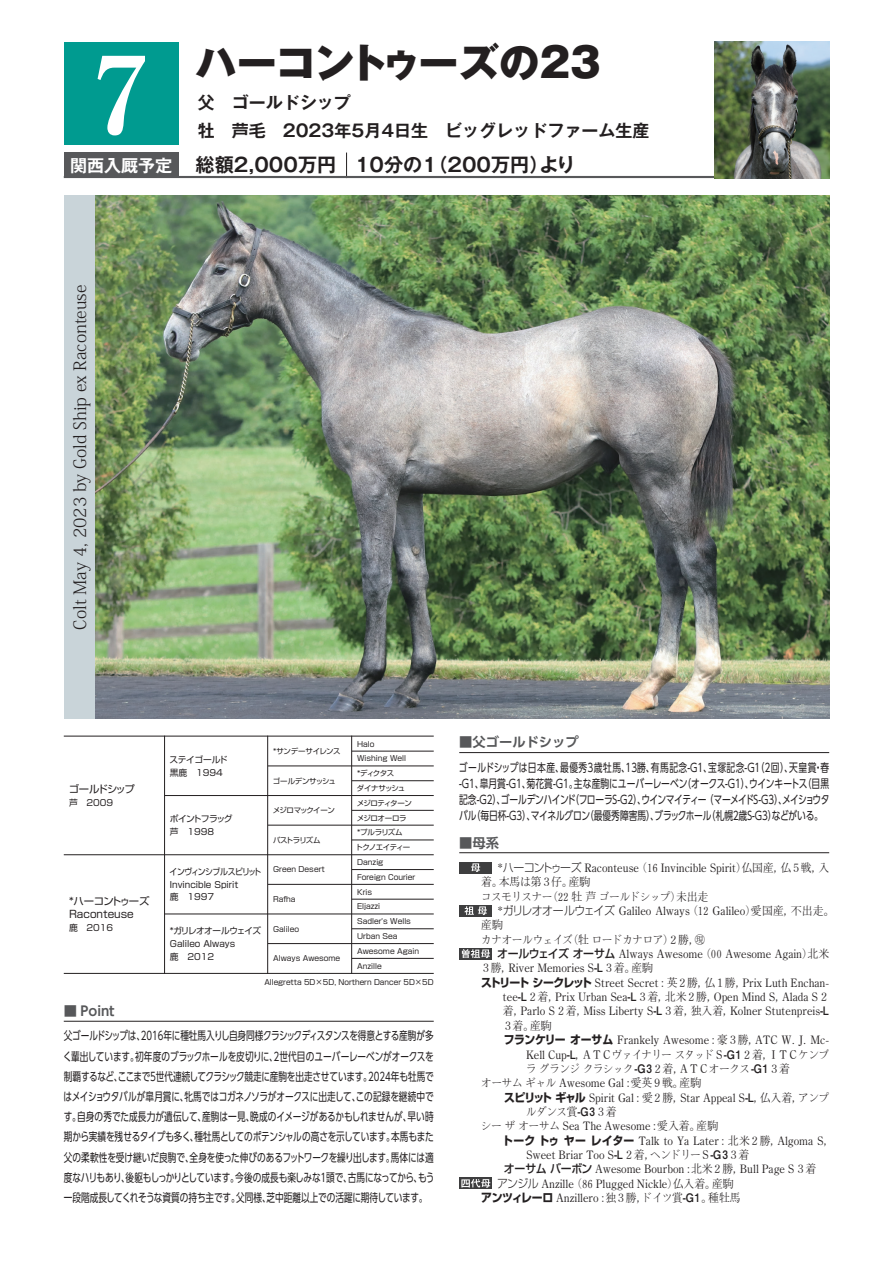
<style>
.page{position:relative;width:893px;height:1263px;background:#fff}
.page>*{position:absolute;margin:0;border:0;box-sizing:border-box;transform-origin:0 0}
.t1{font:700 106.35px "Ryumin Pro";color:#fff}
.t2{font:800 40.35px "Gothic MB101 Pro";letter-spacing:-.015em;color:#231f20}
.t3{font:700 19.2px "Gothic MB101 Pro De";color:#231f20}
.t4{font:700 16.95px/28.7px "Gothic MB101 Pro De";color:#231f20}
.t5{font:300 16.95px "Koz Min Pro";color:#231f20}
.t6{font:700 13.35px "UD Shin Go Pro De";color:#57585a}
.t7{font:100 11.7px/14.4px "Iwa Min Pro";letter-spacing:-.005em;color:#231f20;scale:.93 1}
.t8{font:11.7px/20.2px "UD Shin Go Pro";letter-spacing:-.025em;color:#231f20;text-align:justify;scale:.74 1}
.t9{font:11.7px/15.9px "UD Shin Go Pro";letter-spacing:-.025em;color:#231f20;text-align:justify;scale:.75 1}
.t10{font:100 11.7px "Iwa Min Pro";letter-spacing:-.075em;color:#231f20;scale:.93 1}
.t11{font:100 11.7px "Iwa Min Pro";letter-spacing:-.07em;color:#231f20;scale:.93 1}
.t12{font:10.35px/13px "Shin Go Pro";letter-spacing:-.015em;color:#231f20}
.t13{font:10.35px "Shin Go Pro";letter-spacing:-.11em;color:#231f20}
.t14{font:8.7px/12.8px "Shin Go Pro";color:#231f20}
.t15{font:8.7px/12.8px "Shin Go Pro";color:#231f20;scale:.9 1}
.t16{font:8.7px/12.8px "Shin Go Pro";letter-spacing:-.065em;color:#231f20}
.t17{font:7.5px/14.9px "Shin Go Pro";color:#231f20}
.t18{font:7.5px/14.9px "Shin Go Pro";letter-spacing:-.055em;color:#231f20}
.t19{font:7.5px "Shin Go Pro";letter-spacing:-.05em;color:#231f20}
.t20{font:7.5px "Shin Go Pro";letter-spacing:-.065em;color:#231f20}
.t21{font:7.5px "Shin Go Pro";letter-spacing:-.04em;color:#231f20}
.t22{font:7.5px "Shin Go Pro";letter-spacing:-.095em;color:#231f20}
.s1{font-size:16.95px;color:#fff}
.s2{font-family:"Shin Go Pro";font-weight:300}
.s3{font-size:8.55px}
.s4{font-family:"Shin Go Pro";font-weight:500}
.s5{font-family:"Mi Go MB1 Std De";font-weight:700}
.s6{font-family:"Shin Go Pro";font-weight:700}
</style>
<div class="page">
<svg style="left:346px;top:153px;width:1px;height:23px"></svg>
<hr style="left:64px;top:1021px;width:370px;height:1px;background:#231f20">
<hr style="left:459px;top:752px;width:370px;height:1px;background:#231f20">
<hr style="left:459px;top:852px;width:370px;height:1px;background:#231f20">
<div style="left:64px;top:196px;width:32px;height:523px;background:#c9d4d9"></div>
<hr style="left:64px;top:176px;width:650px;height:2px;background:#57585a">
<div style="left:64px;top:153px;width:115px;height:25px;background:#57585a"></div>
<div style="left:64px;top:42px;width:115px;height:102px;background:#009b90"></div>
<div style="left:459px;top:862px;width:33px;height:11px;background:#3e3e3f"></div>
<svg style="left:471px;top:863px;width:9px;height:9px"></svg>
<img style="left:96px;top:196px;width:733px;height:523px">
<img style="left:714px;top:42px;width:115px;height:136px">
<div style="left:459px;top:905px;width:33px;height:11px;background:#3e3e3f"></div>
<svg style="left:464px;top:906px;width:23px;height:9px"></svg>
<hr style="left:64px;top:736px;width:370px;height:1px;background:#231f20">
<hr style="left:64px;top:854px;width:370px;height:1px;background:#231f20">
<hr style="left:165px;top:795px;width:269px;height:1px;background:#231f20">
<hr style="left:268px;top:766px;width:166px;height:1px;background:#231f20">
<hr style="left:352px;top:751px;width:82px;height:1px;background:#231f20">
<hr style="left:352px;top:780px;width:82px;height:1px;background:#231f20">
<hr style="left:352px;top:810px;width:82px;height:1px;background:#231f20">
<hr style="left:352px;top:840px;width:82px;height:1px;background:#231f20">
<hr style="left:352px;top:869px;width:82px;height:1px;background:#231f20">
<hr style="left:352px;top:899px;width:82px;height:1px;background:#231f20">
<hr style="left:352px;top:928px;width:82px;height:1px;background:#231f20">
<hr style="left:352px;top:958px;width:82px;height:1px;background:#231f20">
<hr style="left:268px;top:825px;width:166px;height:1px;background:#231f20">
<hr style="left:268px;top:884px;width:166px;height:1px;background:#231f20">
<hr style="left:268px;top:943px;width:166px;height:1px;background:#231f20">
<hr style="left:165px;top:914px;width:269px;height:1px;background:#231f20">
<hr style="left:64px;top:973px;width:370px;height:1px;background:#231f20">
<hr style="left:164px;top:736px;width:1px;height:238px;background:#231f20">
<hr style="left:267px;top:736px;width:1px;height:238px;background:#231f20">
<hr style="left:351px;top:736px;width:1px;height:238px;background:#231f20">
<div style="left:459px;top:1177px;width:33px;height:12px;background:#3e3e3f"></div>
<svg style="left:461px;top:1179px;width:29px;height:9px"></svg>
<div style="left:459px;top:948px;width:33px;height:11px;background:#3e3e3f"></div>
<svg style="left:462px;top:949px;width:28px;height:9px"></svg>
<h1 class="t1" style="left:95px;top:9px;width:55px">7</h1>
<h2 class="t2" style="left:196px;top:28px;width:406px">ハーコントゥーズの23</h2>
<h3 class="t4" style="left:198px;top:86px;width:453px">父　ゴールドシップ<br>牡　芦毛　2023年5月4日生　ビッグレッドファーム生産</h3>
<h3 class="t3" style="left:70px;top:149px;width:268px"><span class="s1">関西入厩予定</span> 総額2,000万円</h3>
<h3 class="t3" style="left:355px;top:149px;width:222px">10分の１（200万円）より</h3>
<h3 class="t5" style="left:68px;top:630px;width:346px;rotate:-90deg">Colt May 4, 2023 by Gold Ship ex Raconteuse</h3>
<p class="t13" style="left:69px;top:781px;width:67px">ゴールドシップ</p>
<p class="t14" style="left:69px;top:795px;width:46px">芦　2009</p>
<p class="t12" style="left:69px;top:893px;width:82px">*ハーコントゥーズ<br>Raconteuse</p>
<p class="t14" style="left:69px;top:920px;width:46px">鹿　2016</p>
<p class="t6" style="left:64px;top:1000px;width:52px">■ Point</p>
<p class="t14" style="left:170px;top:752px;width:59px">ステイゴールド黒鹿　1994</p>
<p class="t16" style="left:170px;top:811px;width:64px">ポイントフラッグ芦　1998</p>
<p class="t15" style="left:170px;top:864px;width:103px">インヴィンシブルスピリット<br>Invincible Spirit<br>鹿　1997</p>
<p class="t14" style="left:170px;top:923px;width:93px">*ガリレオオールウェイズ<br>Galileo Always<br>鹿　2012</p>
<p class="t19" style="left:273px;top:745px;width:69px">*サンデーサイレンス</p>
<p class="t18" style="left:356px;top:735px;width:58px">Halo<br>Wishing Well<br>*ディクタス<br>ダイナサッシュメジロティターンメジロオーロラ<br>*プルラリズム<br>トクノエイティー</p>
<p class="t17" style="left:273px;top:861px;width:53px">Green Desert</p>
<p class="t21" style="left:273px;top:774px;width:64px">ゴールデンサッシュ</p>
<p class="t20" style="left:273px;top:804px;width:64px">メジロマックイーン</p>
<p class="t22" style="left:273px;top:834px;width:49px">パストラリズム</p>
<p class="t17" style="left:357px;top:854px;width:64px">Danzig<br>Foreign Courier<br>Kris<br>Eljazzi<br>Sadler's Wells<br>Urban Sea<br>Awesome Again<br>Anzille</p>
<p class="t17" style="left:273px;top:891px;width:24px">Rafha</p>
<p class="t17" style="left:273px;top:920px;width:27px">Galileo</p>
<p class="t17" style="left:273px;top:950px;width:69px">Always Awesome</p>
<p class="t17" style="left:264px;top:973px;width:171px">Allegretta 5D×5D, Northern Dancer 5D×5D</p>
<p class="t8" style="left:63px;top:1025px;width:503px">父ゴールドシップは、2016年に種牡馬入りし自身同様クラシックディスタンスを得意とする産駒が多く輩出しています。初年度のブラックホールを皮切りに、２世代目のユーバーレーベンがオークスを制覇するなど、ここまで５世代連続してクラシック競走に産駒を出走させています。2024年も牡馬ではメイショウタバルが皐月賞に、牝馬ではコガネノソラがオークスに出走して、この記録を継続中です。自身の秀でた成長力が遺伝して、産駒は一見、晩成のイメージがあるかもしれませんが、早い時期から実績を残せるタイプも多く、種牡馬としてのポテンシャルの高さを示しています。本馬もまた父の柔軟性を受け継いだ良駒で、全身を使った伸びのあるフットワークを繰り出します。馬体には適度なハリもあり、後躯もしっかりとしています。今後の成長も楽しみな１頭で、古馬になってから、もう一段階成長してくれそうな資質の持ち主です。父同様、芝中距離以上での活躍に期待しています。</p>
<p class="t6" style="left:459px;top:731px;width:121px">■父ゴールドシップ</p>
<p class="t9" style="left:459px;top:759px;width:495px">ゴールドシップは日本産、最優秀３歳牡馬、13勝、有馬記念-G1、宝塚記念-G1（２回）、天皇賞・春-G1、皐月賞-G1、菊花賞-G1。主な産駒にユーバーレーベン（オークス-G1）、ウインキートス（目黒記念-G2）、ゴールデンハインド（フローラＳ-G2）、ウインマイティー（マーメイドＳ-G3）、メイショウタバル（毎日杯-G3）、マイネルグロン（最優秀障害馬）、ブラックホール（札幌２歳Ｓ-G3）などがいる。</p>
<p class="t6" style="left:459px;top:831px;width:41px">■母系</p>
<p class="t7" style="left:481px;top:860px;width:376px;text-indent:17px">*<span class="s2">ハーコントゥーズ</span> Raconteuse（16 Invincible Spirit）仏国産，仏５戦，入着。本馬は第３仔。産駒<br>コスモリスナー（22 牡 芦 ゴールドシップ）未出走</p>
<p class="t7" style="left:481px;top:903px;width:382px;text-indent:17px">*<span class="s2">ガリレオオールウェイズ</span> Galileo Always（12 Galileo）愛国産，不出走。産駒<br>カナオールウェイズ（牡 ロードカナロア）２勝，○<span class="s3">現</span></p>
<p class="t7" style="left:497px;top:946px;width:358px"><span class="s4">オールウェイズ オーサム</span> Always Awesome（00 Awesome Again）北米</p>
<p class="t7" style="left:481px;top:961px;width:187px">３勝，River Memories S<span class="s5">-L</span>３着。産駒</p>
<p class="t7" style="left:481px;top:975px;width:376px"><span class="s6">ストリート シークレット</span> Street Secret：英２勝，仏１勝，Prix Luth Enchan-</p>
<p class="t7" style="left:503px;top:989px;width:353px">tee<span class="s5">-L</span>２着，Prix Urban Sea<span class="s5">-L</span>３着，北米２勝，Open Mind S，Alada S２</p>
<p class="t7" style="left:503px;top:1004px;width:352px">着，Parlo S２着，Miss Liberty S<span class="s5">-L</span>３着，独入着，Kolner Stutenpreis<span class="s5">-L</span></p>
<p class="t7" style="left:502px;top:1018px;width:55px">３着。産駒</p>
<p class="t7" style="left:504px;top:1032px;width:351px"><span class="s6">フランケリー オーサム</span> Frankely Awesome：豪３勝，ATC W. J. Mc-</p>
<p class="t10" style="left:526px;top:1046px;width:328px">Kell Cup<span class="s5">-L</span>，ＡＴＣヴァイナリー スタッドＳ<span class="s5">-G1</span>２着，ＩＴＣケンブ</p>
<p class="t11" style="left:526px;top:1061px;width:286px">ラ グランジ クラシック<span class="s5">-G3</span>２着，ＡＴＣオークス<span class="s5">-G1</span>３着</p>
<p class="t7" style="left:481px;top:1075px;width:238px">オーサム ギャル Awesome Gal：愛英９戦。産駒</p>
<p class="t7" style="left:504px;top:1090px;width:351px"><span class="s6">スピリット ギャル</span> Spirit Gal：愛２勝，Star Appeal S<span class="s5">-L</span>，仏入着，アンプ</p>
<p class="t7" style="left:526px;top:1104px;width:99px">ルダンス賞<span class="s5">-G3</span>３着</p>
<p class="t7" style="left:481px;top:1118px;width:257px">シー ザ オーサム Sea The Awesome：愛入着。産駒</p>
<p class="t7" style="left:502px;top:1133px;width:359px"><span class="s6">トーク トゥ ヤー レイター</span> Talk to Ya Later：北米２勝，Algoma S，</p>
<p class="t7" style="left:526px;top:1147px;width:242px">Sweet Briar Too S<span class="s5">-L</span>２着，ヘンドリーＳ<span class="s5">-G3</span>３着</p>
<p class="t7" style="left:504px;top:1161px;width:337px"><span class="s4">オーサム バーボン</span> Awesome Bourbon：北米２勝，Bull Page S３着</p>
<p class="t7" style="left:497px;top:1176px;width:256px"><span class="s2">アンジル</span> Anzille（86 Plugged Nickle）仏入着。産駒</p>
<p class="t7" style="left:481px;top:1190px;width:281px"><span class="s6">アンツィレーロ</span> Anzillero：独３勝，ドイツ賞<span class="s5">-G1</span>。種牡馬</p>
</div>
